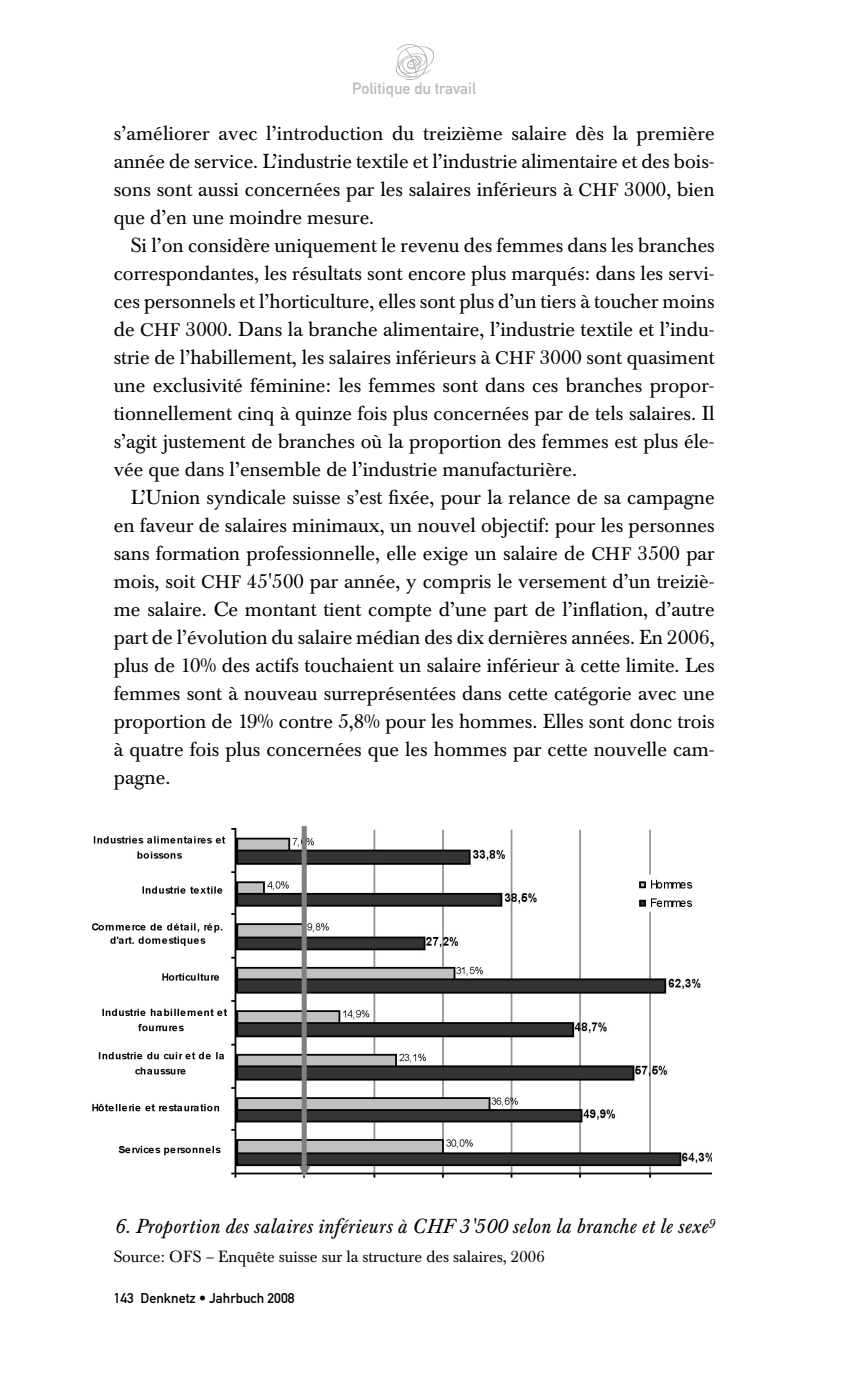
<style>
.page{position:relative;width:850px;height:1388px;background:#fff}
.page>*{position:absolute;margin:0;border:0;box-sizing:border-box;transform-origin:0 0}
.t1{font:20px/28px "Baskerville BE";color:#000;text-align:justify}
.t2{font:italic 20px "Baskerville BE";letter-spacing:.015em;color:#000}
.t3{font:16px "Baskerville BE";color:#000}
.t4{font:16px "DIN Mittelschrift";color:#bababa}
.t5{font:14px "DIN Mittelschrift";color:#000}
.s1{font-size:18px}
</style>
<div class="page">
<svg style="left:404px;top:44px;width:30px;height:16px"></svg>
<img style="left:396px;top:45px;width:37px;height:34px">
<img style="left:92px;top:826px;width:619px;height:352px">
<p class="t4" style="left:352px;top:82px;width:125px">Politique du travail</p>
<p class="t1" style="left:114px;top:122px;width:602px">s’améliorer avec l’introduction du treizième salaire dès la première année de service. L’industrie textile et l’industrie alimentaire et des bois&shy;sons sont aussi concernées par les salaires inférieurs à <span class="s1">CHF</span> 3000, bien que d’en une moindre mesure.</p>
<p class="t1" style="left:114px;top:234px;width:602px;text-indent:17px">Si l’on considère uniquement le revenu des femmes dans les branches correspondantes, les résultats sont encore plus marqués: dans les servi&shy;ces personnels et l’horticulture, elles sont plus d’un tiers à toucher moins de <span class="s1">CHF</span> 3000. Dans la branche alimentaire, l’industrie textile et l’indu&shy;strie de l’habillement, les salaires inférieurs à <span class="s1">CHF</span> 3000 sont quasiment une exclusivité féminine: les femmes sont dans ces branches propor&shy;tionnellement cinq à quinze fois plus concernées par de tels salaires. Il s’agit justement de branches où la proportion des femmes est plus éle&shy;vée que dans l’ensemble de l’industrie manufacturière.</p>
<p class="t1" style="left:114px;top:486px;width:602px;text-indent:17px">L’Union syndicale suisse s’est fixée, pour la relance de sa campagne en faveur de salaires minimaux, un nouvel objectif: pour les personnes sans formation professionnelle, elle exige un salaire de <span class="s1">CHF</span> 3500 par mois, soit <span class="s1">CHF</span> 45'500 par année, y compris le versement d’un treiziè&shy;me salaire. Ce montant tient compte d’une part de l’inflation, d’autre part de l’évolution du salaire médian des dix dernières années. En 2006, plus de 10% des actifs touchaient un salaire inférieur à cette limite. Les femmes sont à nouveau surreprésentées dans cette catégorie avec une proportion de 19% contre 5,8% pour les hommes. Elles sont donc trois à quatre fois plus concernées que les hommes par cette nouvelle cam&shy;pagne.</p>
<p class="t2" style="left:114px;top:1218px;width:602px">6. Proportion des salaires inférieurs à CHF 3'500 selon la branche et le sexe<sup>9</sup></p>
<p class="t3" style="left:114px;top:1250px;width:433px">Source: OFS – Enquête suisse sur la structure des salaires, 2006</p>
<p class="t5" style="left:114px;top:1293px;width:182px">143 Denknetz • Jahrbuch 2008</p>
</div>
